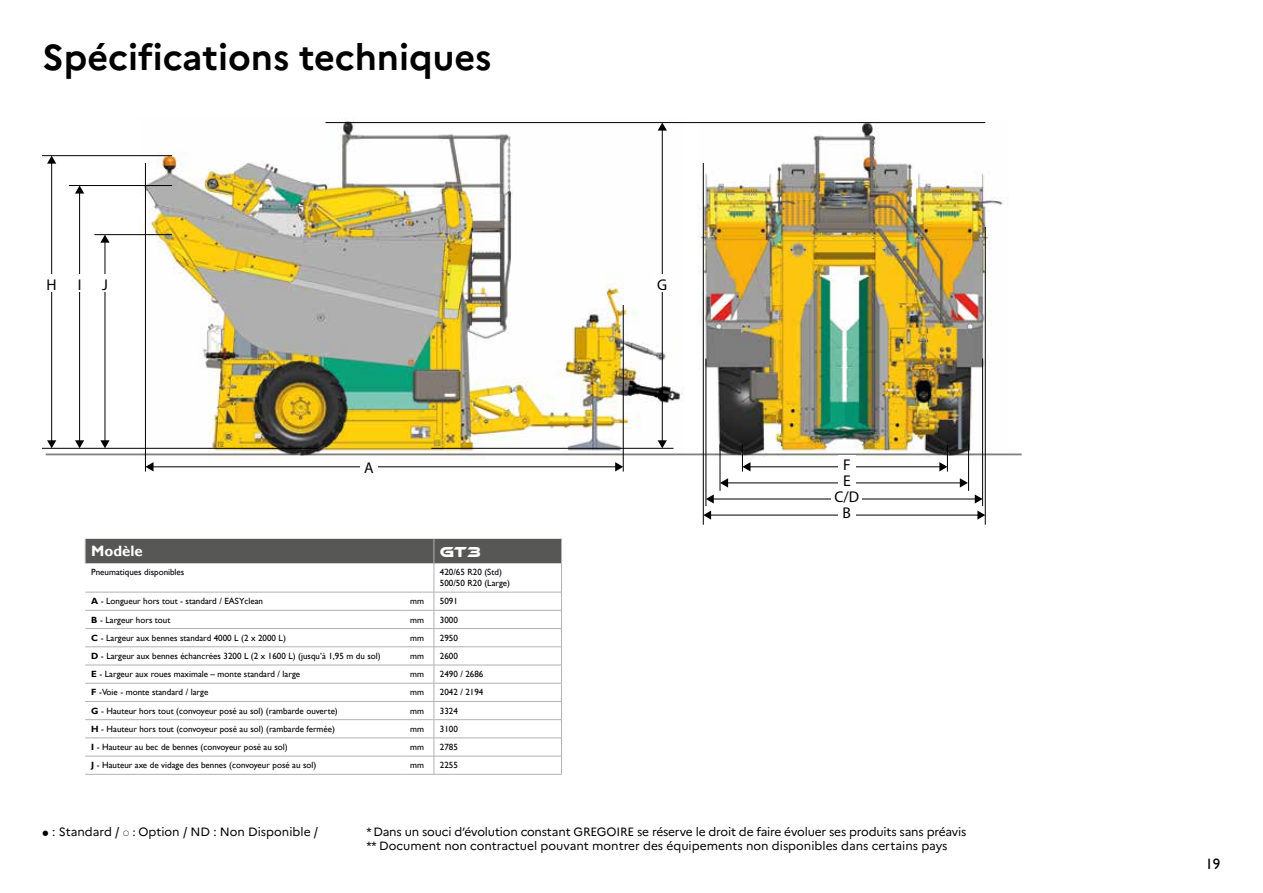
<style>
.page{position:relative;width:1263px;height:893px;background:#fff}
.page>*{position:absolute;margin:0;border:0;box-sizing:border-box;transform-origin:0 0}
.t1{font:700 36px "Marianne";color:#000}
.t2{font:15.6px/16px "Myriad Pro";color:#000;text-align:center}
.t3{font:700 15px "Gill Sans";color:#fff}
.t4{font:15px "Ethnocentric Rg";color:#fff}
.t5{font:15px "Gill Sans";color:#000}
.t6{font:12px/14.4px "Marianne";letter-spacing:-.005em;color:#000}
.t7{font:9px/10.8px "Gill Sans";color:#000}
.s1{font-weight:700}
.s2{font-family:"Gill Sans"}
</style>
<div class="page">
<img style="left:140px;top:119px;width:544px;height:340px">
<img style="left:698px;top:121px;width:310px;height:338px">
<hr style="left:46px;top:453px;width:976px;height:2px;background:#000">
<hr style="left:145px;top:163px;width:1px;height:309px;background:#000">
<hr style="left:623px;top:305px;width:1px;height:167px;background:#000">
<hr style="left:703px;top:163px;width:1px;height:362px;background:#000">
<hr style="left:982px;top:358px;width:1px;height:148px;background:#000">
<hr style="left:968px;top:444px;width:1px;height:47px;background:#000">
<hr style="left:985px;top:227px;width:1px;height:298px;background:#000">
<hr style="left:706px;top:358px;width:1px;height:148px;background:#000">
<hr style="left:720px;top:444px;width:1px;height:47px;background:#000">
<hr style="left:431px;top:448px;width:242px;height:1px;background:#000">
<hr style="left:326px;top:122px;width:659px;height:1px;background:#000">
<hr style="left:43px;top:448px;width:275px;height:1px;background:#000">
<hr style="left:43px;top:155px;width:129px;height:1px;background:#000">
<hr style="left:69px;top:185px;width:103px;height:1px;background:#000">
<hr style="left:94px;top:234px;width:78px;height:1px;background:#000">
<hr style="left:51px;top:162px;width:1px;height:280px;background:#000">
<svg style="left:47px;top:440px;width:9px;height:8px"></svg>
<svg style="left:47px;top:156px;width:9px;height:8px"></svg>
<hr style="left:662px;top:129px;width:1px;height:313px;background:#000">
<svg style="left:658px;top:440px;width:9px;height:8px"></svg>
<svg style="left:658px;top:123px;width:9px;height:8px"></svg>
<hr style="left:79px;top:192px;width:1px;height:250px;background:#000">
<svg style="left:75px;top:440px;width:9px;height:8px"></svg>
<svg style="left:75px;top:186px;width:9px;height:8px"></svg>
<hr style="left:104px;top:241px;width:1px;height:201px;background:#000">
<svg style="left:100px;top:440px;width:10px;height:8px"></svg>
<svg style="left:100px;top:235px;width:10px;height:8px"></svg>
<hr style="left:152px;top:466px;width:464px;height:1px;background:#000">
<svg style="left:145px;top:462px;width:8px;height:9px"></svg>
<svg style="left:615px;top:462px;width:8px;height:9px"></svg>
<hr style="left:749px;top:466px;width:192px;height:1px;background:#000">
<svg style="left:742px;top:444px;width:8px;height:28px"></svg>
<svg style="left:939px;top:444px;width:9px;height:28px"></svg>
<hr style="left:727px;top:482px;width:234px;height:1px;background:#000">
<svg style="left:720px;top:478px;width:8px;height:10px"></svg>
<svg style="left:960px;top:478px;width:8px;height:10px"></svg>
<hr style="left:712px;top:499px;width:264px;height:1px;background:#000">
<svg style="left:706px;top:494px;width:8px;height:9px"></svg>
<svg style="left:975px;top:494px;width:7px;height:9px"></svg>
<hr style="left:710px;top:515px;width:269px;height:1px;background:#000">
<svg style="left:703px;top:511px;width:8px;height:9px"></svg>
<svg style="left:977px;top:511px;width:8px;height:9px"></svg>
<div style="left:360px;top:458px;width:18px;height:18px;background:#fff"></div>
<div style="left:653px;top:275px;width:18px;height:17px;background:#fff"></div>
<div style="left:96px;top:275px;width:18px;height:17px;background:#fff"></div>
<div style="left:71px;top:275px;width:18px;height:17px;background:#fff"></div>
<div style="left:43px;top:275px;width:18px;height:17px;background:#fff"></div>
<div style="left:838px;top:455px;width:18px;height:18px;background:#fff"></div>
<div style="left:838px;top:471px;width:18px;height:18px;background:#fff"></div>
<div style="left:831px;top:487px;width:31px;height:18px;background:#fff"></div>
<div style="left:838px;top:503px;width:18px;height:18px;background:#fff"></div>
<hr style="left:85px;top:774px;width:319px;height:1px;background:#b3b2b2">
<hr style="left:404px;top:774px;width:30px;height:1px;background:#b3b2b2">
<hr style="left:434px;top:774px;width:128px;height:1px;background:#b3b2b2">
<svg style="left:85px;top:539px;width:477px;height:235px"></svg>
<h1 class="t1" style="left:43px;top:29px;width:450px">Spécifications techniques</h1>
<h2 class="t2" style="left:47px;top:276px;width:12px">H</h2>
<h2 class="t2" style="left:78px;top:276px;width:5px">I</h2>
<h2 class="t2" style="left:102px;top:276px;width:7px">J</h2>
<h2 class="t2" style="left:657px;top:276px;width:12px">G</h2>
<h2 class="t2" style="left:364px;top:460px;width:11px">A</h2>
<h3 class="t3" style="left:91px;top:542px;width:53px">Modèle</h3>
<h3 class="t4" style="left:440px;top:542px;width:42px">GT3</h3>
<p class="t7" style="left:91px;top:567px;width:95px">Pneumatiques disponibles</p>
<p class="t7" style="left:440px;top:567px;width:72px">420/65 R20 (Std)<br>500/50 R20 (Large)</p>
<p class="t7" style="left:91px;top:596px;width:173px"><span class="s1">A</span> - Longueur hors tout - standard / EASYclean</p>
<p class="t7" style="left:410px;top:596px;width:15px">mm</p>
<p class="t7" style="left:440px;top:596px;width:19px">5091</p>
<p class="t7" style="left:91px;top:614px;width:81px"><span class="s1">B</span> - Largeur hors tout</p>
<p class="t7" style="left:410px;top:614px;width:15px">mm</p>
<p class="t7" style="left:440px;top:614px;width:19px">3000</p>
<p class="t7" style="left:91px;top:632px;width:196px"><span class="s1">C</span> - Largeur aux bennes standard 4000 L (2 x 2000 L)</p>
<p class="t7" style="left:410px;top:632px;width:15px">mm</p>
<p class="t7" style="left:440px;top:632px;width:19px">2950</p>
<p class="t7" style="left:91px;top:651px;width:291px"><span class="s1">D</span> - Largeur aux bennes échancrées 3200 L (2 x 1600 L) (jusqu’à 1,95 m du sol)</p>
<p class="t7" style="left:410px;top:651px;width:15px">mm</p>
<p class="t7" style="left:440px;top:651px;width:19px">2600</p>
<p class="t7" style="left:91px;top:669px;width:210px"><span class="s1">E</span> - Largeur aux roues maximale – monte standard / large</p>
<p class="t7" style="left:410px;top:669px;width:15px">mm</p>
<p class="t7" style="left:440px;top:669px;width:45px">2490 / 2686</p>
<p class="t7" style="left:91px;top:687px;width:119px"><span class="s1">F</span> -Voie - monte standard / large</p>
<p class="t7" style="left:410px;top:687px;width:15px">mm</p>
<p class="t7" style="left:440px;top:687px;width:45px">2042 / 2194</p>
<p class="t7" style="left:91px;top:705px;width:248px"><span class="s1">G</span> - Hauteur hors tout (convoyeur posé au sol) (rambarde ouverte)</p>
<p class="t7" style="left:410px;top:705px;width:15px">mm</p>
<p class="t7" style="left:440px;top:705px;width:19px">3324</p>
<p class="t7" style="left:91px;top:724px;width:245px"><span class="s1">H</span> - Hauteur hors tout (convoyeur posé au sol) (rambarde fermée)</p>
<p class="t7" style="left:410px;top:724px;width:15px">mm</p>
<p class="t7" style="left:440px;top:724px;width:19px">3100</p>
<p class="t7" style="left:91px;top:742px;width:198px"><span class="s1">I</span> - Hauteur au bec de bennes (convoyeur posé au sol)</p>
<p class="t7" style="left:410px;top:742px;width:15px">mm</p>
<p class="t7" style="left:440px;top:742px;width:19px">2785</p>
<p class="t7" style="left:91px;top:760px;width:227px"><span class="s1">J</span> - Hauteur axe de vidage des bennes (convoyeur posé au sol)</p>
<p class="t7" style="left:410px;top:760px;width:15px">mm</p>
<p class="t7" style="left:440px;top:760px;width:19px">2255</p>
<h2 class="t2" style="left:834px;top:456px;width:26px">F<br>E<br>C/D<br>B</h2>
<h3 class="t6" style="left:52px;top:824px;width:267px">: Standard / <span class="s2">:</span> Option / ND : Non Disponible /</h3>
<h3 class="t6" style="left:366px;top:824px;width:602px">* Dans un souci d’évolution constant GREGOIRE se réserve le droit de faire évoluer ses produits sans préavis ** Document non contractuel pouvant montrer des équipements non disponibles dans certains pays</h3>
<h3 class="t5" style="left:1205px;top:856px;width:16px">19</h3>
</div>
